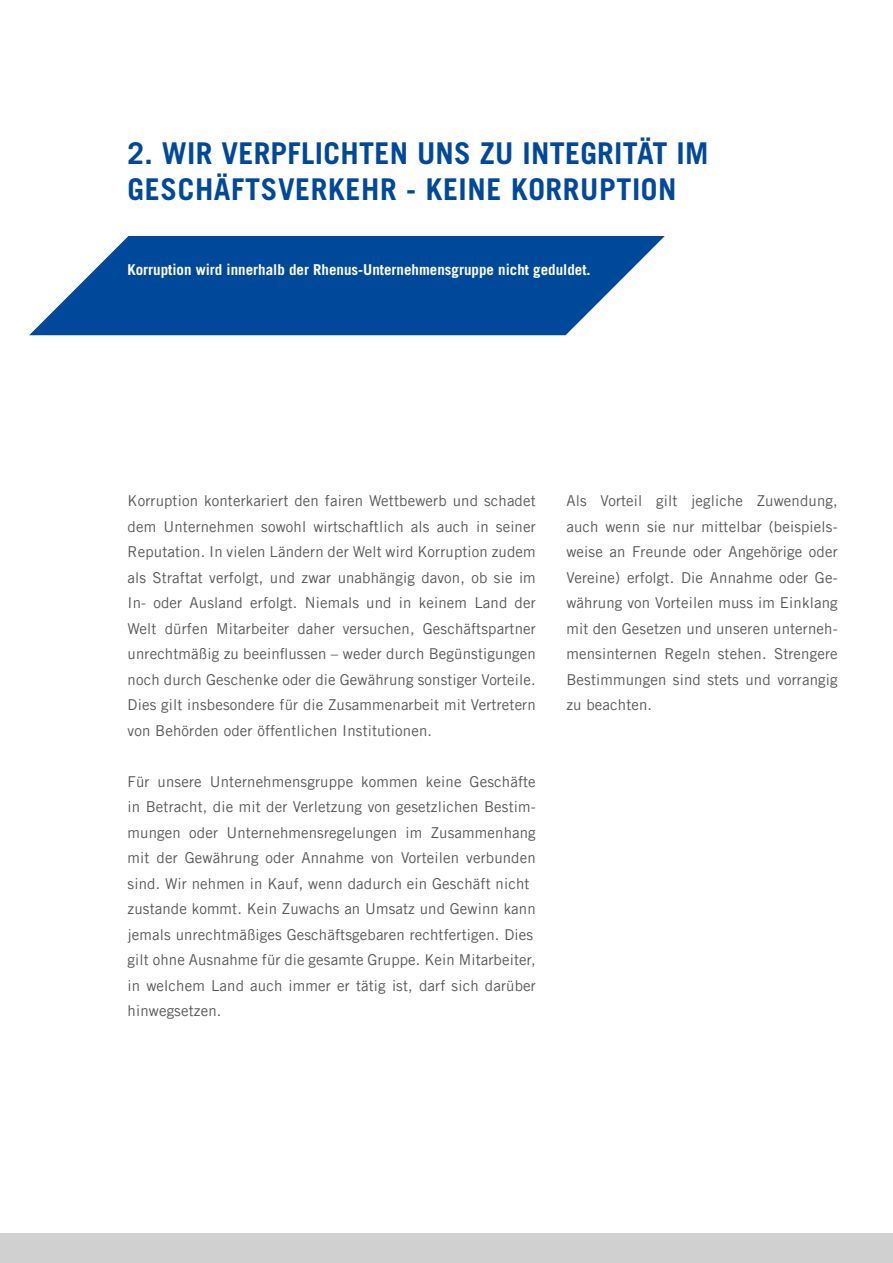
<style>
.page{position:relative;width:893px;height:1263px;background:#fff}
.page>*{position:absolute;margin:0;border:0;box-sizing:border-box;transform-origin:0 0}
.t1{font:700 30px/36px "Trade Gothic LT Pro";letter-spacing:.02em;color:#00489a}
.t2{font:15px/25.5px "Trade Gothic LT Pro";letter-spacing:.01em;color:#575756;text-align:justify}
.t3{font:700 15px "Trade Gothic LT Pro";color:#fff}
</style>
<div class="page">
<svg style="left:29px;top:236px;width:636px;height:99px;fill:#00489a"></svg>
<div style="left:0;top:1233px;width:893px;height:30px;background:#d0d0d0"></div>
<h1 class="t1" style="left:128px;top:135px;width:582px">2. WIR VERPFLICHTEN UNS ZU INTEGRITÄT IM<br>GESCHÄFTSVERKEHR - KEINE KORRUPTION</h1>
<p class="t3" style="left:127px;top:260px;width:465px">Korruption wird innerhalb der Rhenus-Unternehmensgruppe nicht geduldet.</p>
<p class="t2" style="left:128px;top:488px;width:410px">Korruption konterkariert den fairen Wettbewerb und schadet dem Unternehmen sowohl wirtschaftlich als auch in seiner Reputation. In vielen Ländern der Welt wird Korruption zudem als Straftat verfolgt, und zwar unabhängig davon, ob sie im In- oder Ausland erfolgt. Niemals und in keinem Land der Welt dürfen Mitarbeiter daher versuchen, Geschäftspartner unrechtmäßig zu beeinflussen – weder durch Begünstigungen noch durch Geschenke oder die Gewährung sonstiger Vorteile.<br>Dies gilt insbesondere für die Zusammenarbeit mit Vertretern von Behörden oder öffentlichen Institutionen.</p>
<p class="t2" style="left:128px;top:768px;width:410px;text-align:left">Für unsere Unternehmensgruppe kommen keine Geschäfte in Betracht, die mit der Verletzung von gesetzlichen Bestim&shy;mungen oder Unternehmensregelungen im Zusammenhang mit der Gewährung oder Annahme von Vorteilen verbunden sind. Wir nehmen in Kauf, wenn dadurch ein Geschäft nicht zustande kommt. Kein Zuwachs an Umsatz und Gewinn kann jemals unrechtmäßiges Geschäftsgebaren rechtfertigen. Dies gilt ohne Ausnahme für die gesamte Gruppe. Kein Mitarbeiter, in welchem Land auch immer er tätig ist, darf sich darüber hinwegsetzen.</p>
<p class="t2" style="left:566px;top:488px;width:273px">Als Vorteil gilt jegliche Zuwendung, auch wenn sie nur mittelbar (beispiels&shy;weise an Freunde oder Angehörige oder Vereine) erfolgt. Die Annahme oder Ge&shy;währung von Vorteilen muss im Einklang mit den Gesetzen und unseren unterneh&shy;mensinternen Regeln stehen. Strengere Bestimmungen sind stets und vorrangig zu beachten.</p>
</div>
